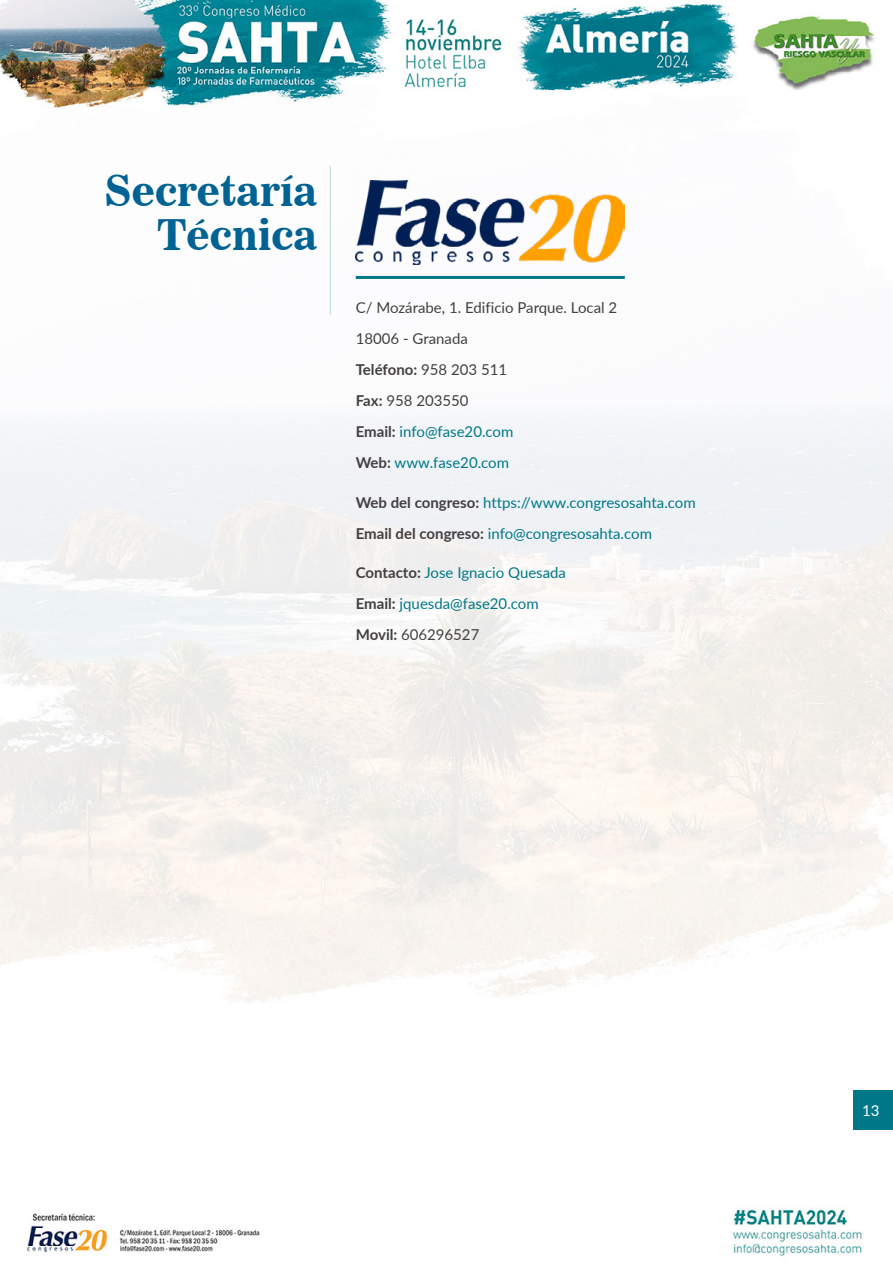
<style>
.page{position:relative;width:893px;height:1263px;background:#fff}
.page>*{position:absolute;margin:0;border:0;box-sizing:border-box;transform-origin:0 0}
.t1{font:42px/43.5px "News 706 BT Bold C";color:#006394;text-align:right}
.t2{font:15px/31px "Lato";color:#007887}
.t3{font:15px/31px "Lato";color:#433f40}
.t4{font:15px "Lato";color:#fff}
.s1{font-weight:700}
.s2{color:#007887}
.s3{font-weight:700;color:#433f40}
.s4{color:#433f40}
</style>
<div class="page">
<img style="left:0;top:0;width:893px;height:1256px">
<div style="left:854px;top:1091px;width:39px;height:39px;background:#007887"></div>
<hr style="left:330px;top:166px;width:1px;height:149px;background:#b8ddd5">
<hr style="left:356px;top:276px;width:269px;height:3px;background:#007887">
<img style="left:356px;top:181px;width:269px;height:83px">
<h1 class="t1" style="left:105px;top:169px;width:214px">Secretaría<br>Técnica</h1>
<p class="t3" style="left:356px;top:291px;width:263px">C/ Mozárabe, 1. Edificio Parque. Local 2<br>18006 - Granada<br><span class="s1">Teléfono:</span> 958 203 511<br><span class="s1">Fax:</span> 958 203550<br><span class="s1">Email:</span> <span class="s2">info@fase20.com<br></span><span class="s1">Web:</span> <span class="s2">www.fase20.com</span></p>
<p class="t2" style="left:356px;top:486px;width:341px"><span class="s3">Web del congreso:</span> https://www.congresosahta.com<br><span class="s3">Email del congreso:</span> info@congresosahta.com</p>
<p class="t2" style="left:356px;top:556px;width:212px"><span class="s3">Contacto:</span> Jose Ignacio Quesada<br><span class="s3">Email:</span> jquesda@fase20.com<br><span class="s3">Movil:</span> <span class="s4">606296527</span></p>
<p class="t4" style="left:862px;top:1100px;width:19px">13</p>
</div>
